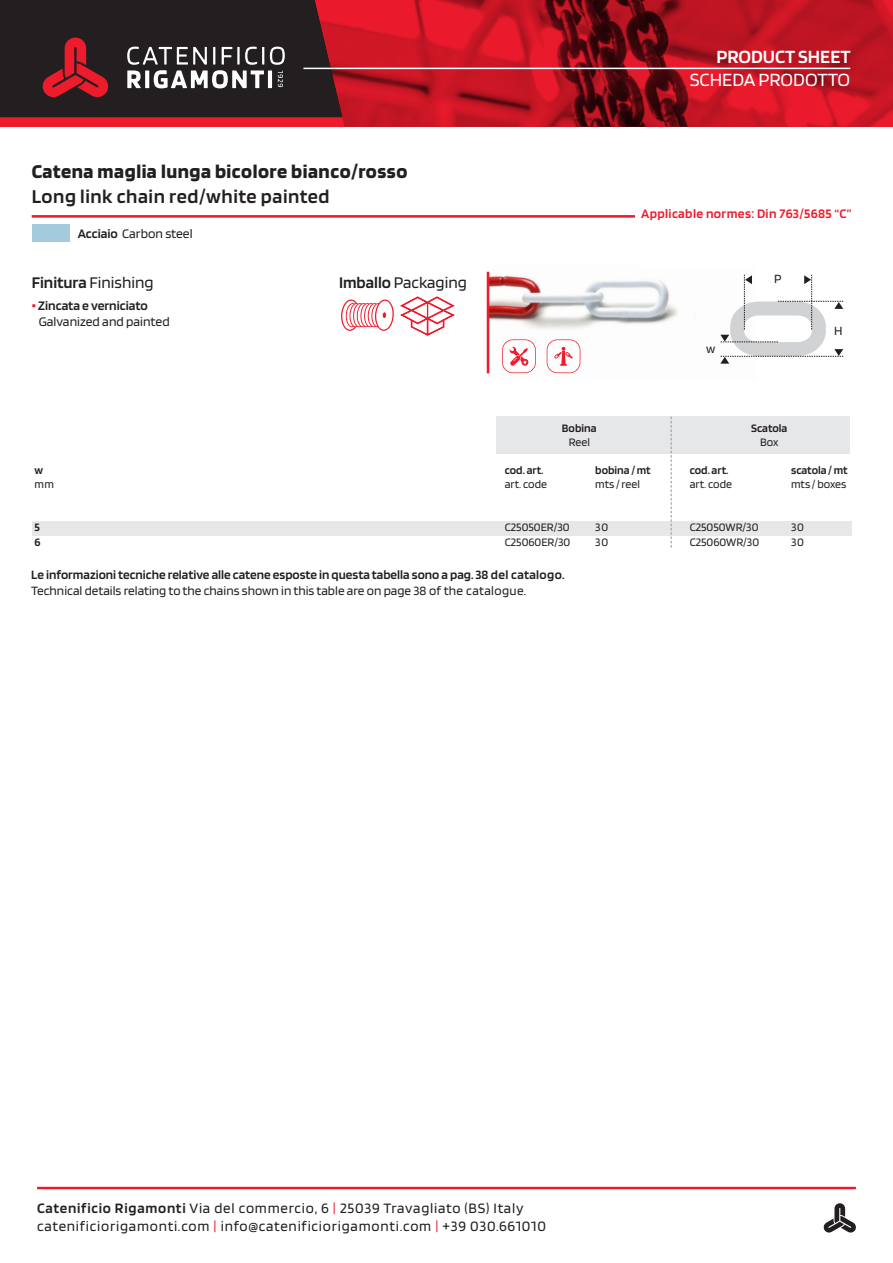
<style>
.page{position:relative;width:893px;height:1263px;background:#fff}
.page>*{position:absolute;margin:0;border:0;box-sizing:border-box;transform-origin:0 0}
.t1{font:700 20.4px "Blinker";letter-spacing:.025em;color:#231f20}
.t2{font:600 20.4px "Blinker";letter-spacing:.025em;color:#231f20}
.t3{font:19.5px "Blinker";color:#fff}
.t4{font:600 19.5px "Blinker";color:#fff}
.t5{font:16.95px "Blinker";color:#231f20}
.t6{font:15px/18px "Blinker";letter-spacing:.05em;color:#231f20}
.t7{font:13.65px "Blinker";color:#231f20}
.t8{font:600 13.65px "Blinker";letter-spacing:.025em;color:#ee1b2d}
.t9{font:600 13.65px "Blinker";color:#231f20}
.t10{font:600 13.35px "Blinker";color:#231f20}
.t11{font:13.35px "Blinker";color:#231f20}
.t12{font:13.05px "Blinker";color:#231f20}
.t13{font:11.85px "Blinker";color:#231f20}
.t14{font:600 11.85px "Blinker";color:#231f20}
.s1{font-weight:600}
.s2{font-weight:800;color:#ee1b2d}
.s3{color:#ee1b2d}
</style>
<div class="page">
<svg style="left:0;top:0;width:893px;height:127px;background:#b81522"></svg>
<svg style="left:0;top:0;width:342px;height:117px;background:#3c2a2c"></svg>
<hr style="left:303px;top:68px;width:547px;height:1px;background:#fff">
<hr style="left:37px;top:1187px;width:819px;height:2px;background:#ee1b2d">
<svg style="left:823px;top:1203px;width:33px;height:30px"></svg>
<img style="left:488px;top:271px;width:125px;height:103px">
<img style="left:613px;top:274px;width:132px;height:50px">
<div style="left:496px;top:417px;width:354px;height:37px;background:#e6e7e9"></div>
<div style="left:32px;top:521px;width:819px;height:14px;background:#e6e7e9"></div>
<hr style="left:32px;top:215px;width:818px;height:3px;background:#ee1b2d">
<hr style="left:487px;top:272px;width:2px;height:101px;background:#ee1b2d">
<svg style="left:720px;top:275px;width:123px;height:89px"></svg>
<svg style="left:671px;top:417px;width:1px;height:131px"></svg>
<div style="left:32px;top:225px;width:38px;height:17px;background:#a3cbdd"></div>
<svg style="left:502px;top:339px;width:34px;height:34px"></svg>
<svg style="left:547px;top:339px;width:33px;height:34px"></svg>
<svg style="left:341px;top:299px;width:53px;height:32px"></svg>
<div style="left:635px;top:205px;width:216px;height:18px;background:#fff"></div>
<svg style="left:400px;top:296px;width:55px;height:40px"></svg>
<p class="t1" style="left:32px;top:161px;width:377px">Catena maglia lunga bicolore bianco/rosso</p>
<p class="t2" style="left:32px;top:186px;width:299px">Long link chain red/white painted</p>
<p class="t7" style="left:78px;top:226px;width:116px"><span class="s1">Acciaio</span> Carbon steel</p>
<p class="t5" style="left:32px;top:274px;width:123px"><span class="s1">Finitura</span> Finishing</p>
<p class="t9" style="left:32px;top:299px;width:118px"><span class="s2">•</span> Zincata e verniciato</p>
<p class="t7" style="left:39px;top:315px;width:133px">Galvanized and painted</p>
<p class="t14" style="left:34px;top:464px;width:10px">w</p>
<p class="t13" style="left:34px;top:478px;width:21px">mm</p>
<p class="t14" style="left:34px;top:521px;width:7px">5</p>
<p class="t14" style="left:34px;top:535px;width:8px">6</p>
<p class="t5" style="left:339px;top:274px;width:129px"><span class="s1">Imballo</span> Packaging</p>
<h2 class="t4" style="left:716px;top:46px;width:136px">PRODUCT SHEET</h2>
<h2 class="t3" style="left:690px;top:70px;width:162px">SCHEDA PRODOTTO</h2>
<p class="t8" style="left:641px;top:207px;width:212px">Applicable normes: Din 763/5685 “C”</p>
<p class="t14" style="left:562px;top:422px;width:36px">Bobina</p>
<p class="t13" style="left:569px;top:436px;width:23px">Reel</p>
<p class="t14" style="left:505px;top:464px;width:40px">cod. art.</p>
<p class="t13" style="left:505px;top:478px;width:44px">art. code</p>
<p class="t13" style="left:505px;top:521px;width:67px">C25050ER/30</p>
<p class="t13" style="left:505px;top:536px;width:67px">C25060ER/30</p>
<p class="t14" style="left:595px;top:464px;width:57px">bobina / mt</p>
<p class="t13" style="left:595px;top:478px;width:46px">mts / reel</p>
<p class="t13" style="left:595px;top:521px;width:14px">30</p>
<p class="t13" style="left:595px;top:536px;width:14px">30</p>
<p class="t12" style="left:706px;top:342px;width:11px">w</p>
<p class="t12" style="left:774px;top:272px;width:9px">P</p>
<p class="t14" style="left:751px;top:422px;width:38px">Scatola</p>
<p class="t13" style="left:760px;top:436px;width:20px">Box</p>
<p class="t12" style="left:834px;top:324px;width:10px">H</p>
<p class="t14" style="left:690px;top:464px;width:40px">cod. art.</p>
<p class="t13" style="left:690px;top:478px;width:44px">art. code</p>
<p class="t13" style="left:690px;top:521px;width:70px">C25050WR/30</p>
<p class="t13" style="left:690px;top:536px;width:71px">C25060WR/30</p>
<p class="t14" style="left:791px;top:464px;width:58px">scatola / mt</p>
<p class="t13" style="left:791px;top:478px;width:57px">mts / boxes</p>
<p class="t13" style="left:791px;top:521px;width:14px">30</p>
<p class="t13" style="left:791px;top:536px;width:14px">30</p>
<p class="t10" style="left:31px;top:567px;width:535px">Le informazioni tecniche relative alle catene esposte in questa tabella sono a pag. 38 del catalogo.</p>
<p class="t11" style="left:31px;top:583px;width:496px">Technical details relating to the chains shown in this table are on page 38 of the catalogue.</p>
<p class="t6" style="left:37px;top:1200px;width:510px"><span class="s1">Catenificio Rigamonti</span> Via del commercio, 6 <span class="s3">|</span> 25039 Travagliato (BS) Italy catenificiorigamonti.com <span class="s3">|</span> info@catenificiorigamonti.com <span class="s3">|</span> +39 030.661010</p>
</div>
